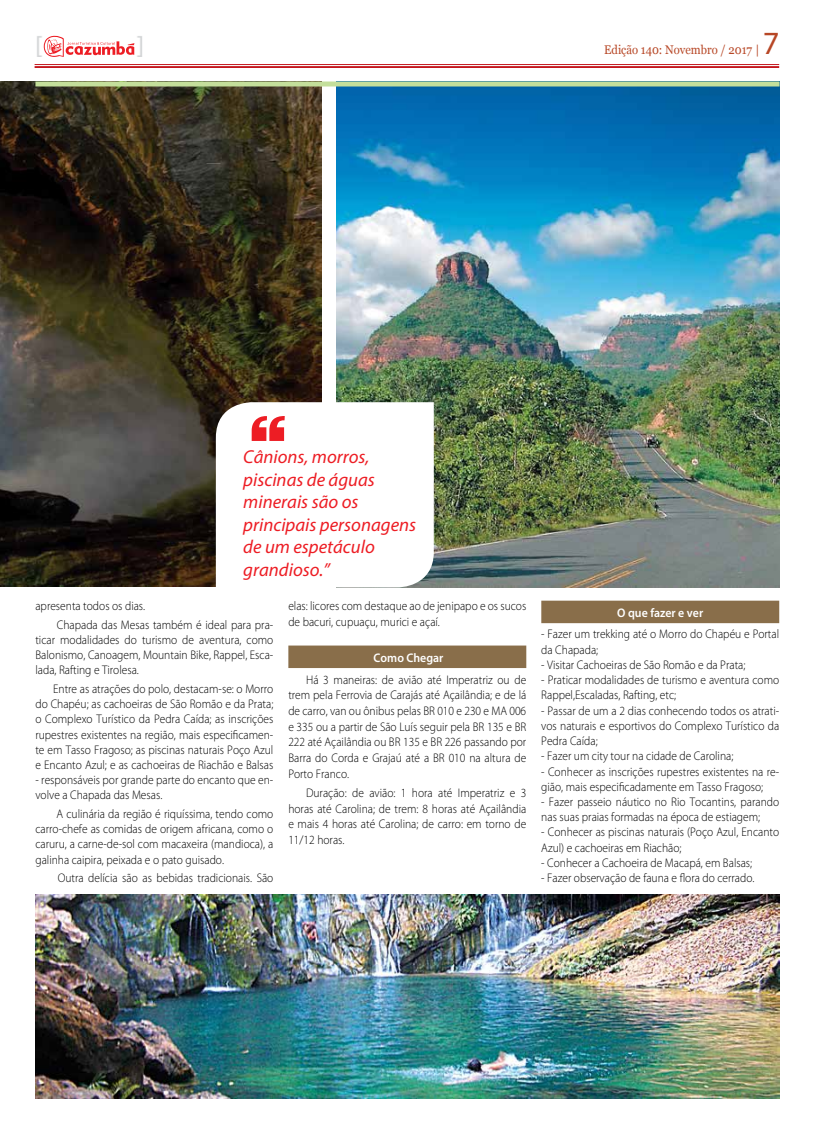
<style>
.page{position:relative;width:815px;height:1134px;background:#fff}
.page>*{position:absolute;margin:0;border:0;box-sizing:border-box;transform-origin:0 0}
.t1{font:32.5px "Myriad";color:#b74726}
.t2{font:italic 18.75px/22.5px "Myriad Pro";color:#ed1d24}
.t3{font:300 12.5px/15.1px "Myriad Pro";color:#000;scale:.92 1}
.t4{font:12.5px "Georgia";color:#b74726;scale:.9 1}
.t5{font:600 12.5px "Myriad Pro";color:#fff;scale:.95 1}
</style>
<div class="page">
<img style="left:37px;top:36px;width:105px;height:21px">
<svg style="left:43px;top:36px;width:92px;height:21px"></svg>
<svg style="left:44px;top:35px;width:90px;height:22px"></svg>
<img style="left:0;top:81px;width:321px;height:505px">
<img style="left:337px;top:86px;width:442px;height:501px">
<div style="left:288px;top:645px;width:238px;height:23px;background:#896e4a"></div>
<div style="left:541px;top:601px;width:238px;height:22px;background:#896e4a"></div>
<img style="left:35px;top:895px;width:744px;height:203px">
<svg style="left:216px;top:402px;width:218px;height:185px"></svg>
<svg style="left:252px;top:416px;width:33px;height:25px"></svg>
<hr style="left:35px;top:64px;width:744px;height:1px;background:#c4161c">
<hr style="left:35px;top:66px;width:744px;height:2px;background:#c4161c">
<div style="left:35px;top:81px;width:745px;height:5px;background:#c4df9b"></div>
<p class="t4" style="left:604px;top:42px;width:174px">Edição 140: Novembro / 2017 |</p>
<h1 class="t1" style="left:763px;top:27px;width:18px">7</h1>
<h2 class="t2" style="left:243px;top:445px;width:174px">Cânions, morros, piscinas de águas minerais são os principais personagens de um espetáculo grandioso.”</h2>
<p class="t3" style="left:57px;top:596px;width:237px;line-height:18.8px;text-indent:-21px">apresenta todos os dias.<br>Chapada das Mesas também é ideal para pra-</p>
<p class="t3" style="left:35px;top:632px;width:260px;text-align:justify">ticar modalidades do turismo de aventura, como Balonismo, Canoagem, Mountain Bike, Rappel, Esca&shy;lada, Rafting e Tirolesa.</p>
<p class="t3" style="left:35px;top:681px;width:260px;text-align:justify;text-indent:18px">Entre as atrações do polo, destacam-se: o Morro do Chapéu; as cachoeiras de São Romão e da Prata; o Complexo Turístico da Pedra Caída; as inscrições rupestres existentes na região, mais especificamen&shy;te em Tasso Fragoso; as piscinas naturais Poço Azul e Encanto Azul; e as cachoeiras de Riachão e Balsas</p>
<p class="t3" style="left:35px;top:772px;width:260px">- responsáveis por grande parte do encanto que en&shy;volve a Chapada das Mesas.</p>
<p class="t3" style="left:35px;top:806px;width:260px;text-align:justify;text-indent:21px">A culinária da região é riquíssima, tendo como carro-chefe as comidas de origem africana, como o caruru, a carne-de-sol com macaxeira (mandioca), a galinha caipira, peixada e o pato guisado.</p>
<p class="t3" style="left:58px;top:870px;width:236px">Outra delícia são as bebidas tradicionais. São</p>
<p class="t3" style="left:288px;top:598px;width:260px;line-height:15.6px">elas: licores com destaque ao de jenipapo e os sucos de bacuri, cupuaçu, murici e açaí.</p>
<p class="t5" style="left:374px;top:650px;width:75px">Como Chegar</p>
<p class="t3" style="left:288px;top:672px;width:260px;line-height:15.6px;text-align:justify;text-indent:18px">Há 3 maneiras: de avião até Imperatriz ou de trem pela Ferrovia de Carajás até Açailândia; e de lá de carro, van ou ônibus pelas BR 010 e 230 e MA 006 e 335 ou a partir de São Luís seguir pela BR 135 e BR 222 até Açailândia ou BR 135 e BR 226 passando por Barra do Corda e Grajaú até a BR 010 na altura de Porto Franco.</p>
<p class="t3" style="left:288px;top:785px;width:260px;line-height:15.6px;text-align:justify;text-indent:18px">Duração: de avião: 1 hora até Imperatriz e 3 horas até Carolina; de trem: 8 horas até Açailândia e mais 4 horas até Carolina; de carro: em torno de 11/12 horas.</p>
<p class="t5" style="left:617px;top:605px;width:92px">O que fazer e ver</p>
<p class="t3" style="left:541px;top:626px;width:260px">- Fazer um trekking até o Morro do Chapéu e Portal da Chapada;</p>
<p class="t3" style="left:541px;top:657px;width:223px">- Visitar Cachoeiras de São Romão e da Prata;</p>
<p class="t3" style="left:541px;top:672px;width:260px">- Praticar modalidades de turismo e aventura como<br>Rappel,Escaladas, Rafting, etc;</p>
<p class="t3" style="left:541px;top:703px;width:260px;text-align:justify">- Passar de um a 2 dias conhecendo todos os atrati&shy;vos naturais e esportivos do Complexo Turístico da Pedra Caída;</p>
<p class="t3" style="left:541px;top:748px;width:210px">- Fazer um city tour na cidade de Carolina;</p>
<p class="t3" style="left:541px;top:764px;width:260px">- Conhecer as inscrições rupestres existentes na re&shy;gião, mais especificadamente em Tasso Fragoso;</p>
<p class="t3" style="left:541px;top:794px;width:260px">- Fazer passeio náutico no Rio Tocantins, parando nas suas praias formadas na época de estiagem;</p>
<p class="t3" style="left:541px;top:824px;width:260px">- Conhecer as piscinas naturais (Poço Azul, Encanto<br>Azul) e cachoeiras em Riachão;</p>
<p class="t3" style="left:541px;top:855px;width:231px">- Conhecer a Cachoeira de Macapá, em Balsas;</p>
<p class="t3" style="left:541px;top:870px;width:233px">- Fazer observação de fauna e flora do cerrado.</p>
</div>
